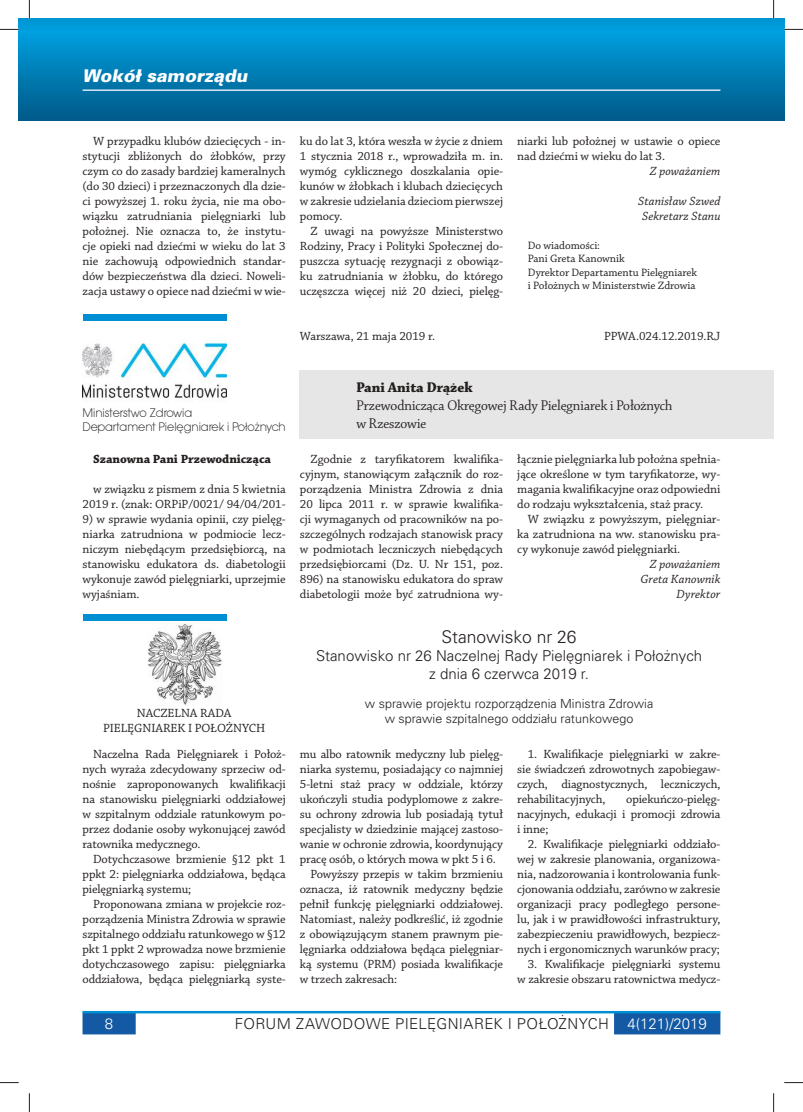
<style>
.page{position:relative;width:803px;height:1112px;background:#fff}
.page>*{position:absolute;margin:0;border:0;box-sizing:border-box;transform-origin:0 0}
.t1{font:17.5px "USA Light";color:#241f1f}
.t2{font:italic 17.5px "USA Black";color:#fff}
.t3{font:15px/18px "USA Light";color:#241f1f;text-align:center}
.t4{font:15px/18px "Chaparral Pro Disp";letter-spacing:.005em;color:#241f1f}
.t5{font:15px "USA Light";letter-spacing:.02em;color:#241f1f}
.t6{font:15px "Chaparral Pro Bold Disp";letter-spacing:.005em;color:#241f1f}
.t7{font:15px "USA Light";color:#fff}
.t8{font:12.5px/15px "Chaparral Pro";letter-spacing:-.01em;color:#241f1f;text-align:justify}
.t9{font:12.5px/15px "USA Light";color:#241f1f;text-align:center}
.t10{font:italic 12.5px/15px "Chaparral Pro";letter-spacing:.005em;color:#241f1f;text-align:center}
.t11{font:700 12.5px "Chaparral Pro";letter-spacing:-.005em;color:#241f1f}
.t12{font:11.25px/13.5px "Chaparral Pro";letter-spacing:-.005em;color:#241f1f}
.t13{font:11.25px/13.5px "EFN Straight New";letter-spacing:-.005em;color:#241f1f}
.s1{color:#fff}
</style>
<div class="page">
<div style="left:19px;top:19px;width:754px;height:101px;background:linear-gradient(to bottom,#00a5e6,#005b8b)"></div>
<svg style="left:83px;top:1013px;width:637px;height:21px"></svg>
<hr style="left:83px;top:1010px;width:637px;height:3px;background:#008fd3">
<svg style="left:773px;top:19px;width:11px;height:101px"></svg>
<div style="left:299px;top:370px;width:474px;height:68px;background:#e7e6e6"></div>
<img style="left:83px;top:342px;width:143px;height:57px">
<div style="left:83px;top:314px;width:143px;height:7px;background:#008fd3"></div>
<img style="left:149px;top:624px;width:73px;height:81px">
<div style="left:83px;top:613px;width:143px;height:7px;background:#008fd3"></div>
<hr style="left:83px;top:89px;width:637px;height:2px;background:#fff">
<svg style="left:0;top:29px;width:19px;height:1px"></svg>
<svg style="left:784px;top:29px;width:19px;height:1px"></svg>
<svg style="left:0;top:1082px;width:19px;height:1px"></svg>
<svg style="left:784px;top:1082px;width:19px;height:1px"></svg>
<svg style="left:29px;top:0;width:1px;height:19px"></svg>
<svg style="left:29px;top:1093px;width:1px;height:18px"></svg>
<svg style="left:773px;top:0;width:1px;height:19px"></svg>
<svg style="left:773px;top:1093px;width:1px;height:18px"></svg>
<h1 class="t2" style="left:83px;top:66px;width:167px">Wokół samorządu</h1>
<p class="t8" style="left:83px;top:134px;width:205px;text-indent:11px">W przypadku klubów dziecięcych - in&shy;stytucji zbliżonych do żłobków, przy czym co do zasady bardziej kameralnych (do 30 dzieci) i przeznaczonych dla dzie&shy;ci powyższej 1. roku życia, nie ma obo&shy;wiązku zatrudniania pielęgniarki lub położnej. Nie oznacza to, że instytu&shy;cje opieki nad dziećmi w wieku do lat 3 nie zachowują odpowiednich standar&shy;dów bezpieczeństwa dla dzieci. Noweli&shy;zacja ustawy o opiece nad dziećmi w wie-</p>
<p class="t8" style="left:300px;top:134px;width:205px">ku do lat 3, która weszła w życie z dniem 1 stycznia 2018 r., wprowadziła m. in. wymóg cyklicznego doszkalania opie&shy;kunów w żłobkach i klubach dziecięcych w zakresie udzielania dzieciom pierwszej pomocy.</p>
<p class="t8" style="left:300px;top:224px;width:205px;text-indent:11px">Z uwagi na powyższe Ministerstwo Rodziny, Pracy i Polityki Społecznej do&shy;puszcza sytuację rezygnacji z obowiąz&shy;ku zatrudniania w żłobku, do którego uczęszcza więcej niż 20 dzieci, pielęg-</p>
<p class="t8" style="left:517px;top:134px;width:205px">niarki lub położnej w ustawie o opiece nad dziećmi w wieku do lat 3.</p>
<p class="t10" style="left:650px;top:164px;width:72px">Z poważaniem</p>
<p class="t10" style="left:638px;top:194px;width:84px">Stanisław Szwed<br>Sekretarz Stanu</p>
<p class="t12" style="left:528px;top:239px;width:171px">Do wiadomości:<br>Pani Greta Kanownik<br>Dyrektor Departamentu Pielęgniarek i Położnych w Ministerstwie Zdrowia</p>
<p class="t13" style="left:83px;top:406px;width:205px">Ministerstwo Zdrowia<br>Departament Pielęgniarek i Położnych</p>
<p class="t11" style="left:93px;top:451px;width:179px">Szanowna Pani Przewodnicząca</p>
<p class="t8" style="left:83px;top:481px;width:205px;text-align:right">w związku z pismem z dnia 5 kwietnia<br>2019 r. (znak: ORPiP/0021/ 94/04/201-</p>
<p class="t8" style="left:83px;top:511px;width:205px">9) w sprawie wydania opinii, czy pielęg&shy;niarka zatrudniona w podmiocie lecz&shy;niczym niebędącym przedsiębiorcą, na stanowisku edukatora ds. diabetologii wykonuje zawód pielęgniarki, uprzejmie wyjaśniam.</p>
<p class="t8" style="left:137px;top:706px;width:18px">Naczelna</p>
<p class="t8" style="left:200px;top:706px;width:17px">Rada</p>
<p class="t8" style="left:103px;top:721px;width:40px">Pielęgniarek</p>
<p class="t8" style="left:188px;top:721px;width:38px">i Położnych</p>
<p class="t8" style="left:83px;top:746px;width:205px;text-indent:11px">Naczelna Rada Pielęgniarek i Położ&shy;nych wyraża zdecydowany sprzeciw od&shy;nośnie zaproponowanych kwalifikacji na stanowisku pielęgniarki oddziałowej w szpitalnym oddziale ratunkowym po&shy;przez dodanie osoby wykonującej zawód ratownika medycznego.</p>
<p class="t8" style="left:83px;top:851px;width:205px;text-indent:11px">Dotychczasowe brzmienie §12 pkt 1 ppkt 2: pielęgniarka oddziałowa, będąca pielęgniarką systemu;</p>
<p class="t8" style="left:83px;top:896px;width:205px;text-indent:11px">Proponowana zmiana w projekcie roz&shy;porządzenia Ministra Zdrowia w sprawie szpitalnego oddziału ratunkowego w §12 pkt 1 ppkt 2 wprowadza nowe brzmienie dotychczasowego zapisu: pielęgniarka oddziałowa, będąca pielęgniarką syste-</p>
<p class="t8" style="left:300px;top:329px;width:137px">Warszawa, 21 maja 2019 r.</p>
<p class="t8" style="left:604px;top:329px;width:118px">PPWA.024.12.2019.RJ</p>
<p class="t6" style="left:356px;top:379px;width:118px">Pani Anita Drążek</p>
<p class="t4" style="left:356px;top:397px;width:318px">Przewodnicząca Okręgowej Rady Pielęgniarek i Położnych w Rzeszowie</p>
<p class="t8" style="left:300px;top:451px;width:205px;text-indent:11px">Zgodnie z taryfikatorem kwalifika&shy;cyjnym, stanowiącym załącznik do roz&shy;porządzenia Ministra Zdrowia z dnia 20 lipca 2011 r. w sprawie kwalifika&shy;cji wymaganych od pracowników na po&shy;szczególnych rodzajach stanowisk pracy w podmiotach leczniczych niebędących przedsiębiorcami (Dz. U. Nr 151, poz.<br>896) na stanowisku edukatora do spraw diabetologii może być zatrudniona wy-</p>
<p class="t8" style="left:517px;top:451px;width:205px">łącznie pielęgniarka lub położna spełnia&shy;jące określone w tym taryfikatorze, wy&shy;magania kwalifikacyjne oraz odpowiedni do rodzaju wykształcenia, staż pracy.</p>
<p class="t8" style="left:517px;top:511px;width:205px;text-indent:11px">W związku z powyższym, pielęgniar&shy;ka zatrudniona na ww. stanowisku pra&shy;cy wykonuje zawód pielęgniarki.</p>
<p class="t10" style="left:640px;top:556px;width:82px;text-align:right">Z poważaniem<br>Greta Kanownik<br>Dyrektor</p>
<h1 class="t1" style="left:441px;top:626px;width:137px">Stanowisko nr 26</h1>
<p class="t3" style="left:316px;top:646px;width:388px">Stanowisko nr 26 Naczelnej Rady Pielęgniarek i Położnych z dnia 6 czerwca 2019 r.</p>
<p class="t9" style="left:365px;top:696px;width:290px">w sprawie projektu rozporządzenia M inistra Zdrowia w sprawie szpitalnego oddziału ratunkowego</p>
<p class="t8" style="left:517px;top:746px;width:205px;text-indent:11px">1. Kwalifikacje pielęgniarki w zakre&shy;sie świadczeń zdrowotnych zapobiegaw&shy;czych, diagnostycznych, leczniczych, rehabilitacyjnych,</p>
<p class="t8" style="left:300px;top:746px;width:205px">mu albo ratownik medyczny lub pielęg-</p>
<p class="t8" style="left:300px;top:761px;width:205px">niarka systemu, posiadający co najmniej</p>
<p class="t8" style="left:300px;top:776px;width:205px">5-letni staż pracy w oddziale, którzy</p>
<p class="t8" style="left:300px;top:791px;width:205px">ukończyli studia podyplomowe z zakre-</p>
<p class="t8" style="left:300px;top:806px;width:205px">su ochrony zdrowia lub posiadają tytuł</p>
<p class="t8" style="left:300px;top:821px;width:205px">specjalisty w dziedzinie mającej zastoso-</p>
<p class="t8" style="left:300px;top:836px;width:205px">wanie w ochronie zdrowia, koordynujący</p>
<p class="t8" style="left:300px;top:851px;width:198px">pracę osób, o których mowa w pkt 5 i 6.</p>
<p class="t8" style="left:310px;top:866px;width:194px">Powyższy przepis w takim brzmieniu</p>
<p class="t8" style="left:300px;top:881px;width:205px">oznacza, iż ratownik medyczny będzie</p>
<p class="t8" style="left:300px;top:896px;width:205px">pełnił funkcję pielęgniarki oddziałowej.</p>
<p class="t8" style="left:300px;top:911px;width:205px">Natomiast, należy podkreślić, iż zgodnie</p>
<p class="t8" style="left:300px;top:926px;width:205px">z obowiązującym stanem prawnym pie-</p>
<p class="t8" style="left:300px;top:941px;width:205px">lęgniarka oddziałowa będąca pielęgniar-</p>
<p class="t8" style="left:300px;top:956px;width:205px">ką systemu (PRM) posiada kwalifikacje</p>
<p class="t8" style="left:300px;top:971px;width:99px">w trzech zakresach:</p>
<p class="t8" style="left:517px;top:791px;width:205px;text-indent:109px">opiekuńczo-pielęg&shy;nacyjnych, edukacji i promocji zdrowia i inne;</p>
<p class="t8" style="left:517px;top:836px;width:205px;text-indent:11px">2. Kwalifikacje pielęgniarki oddziało&shy;wej w zakresie planowania, organizowa&shy;nia, nadzorowania i kontrolowania funk&shy;cjonowania oddziału, zarówno w zakresie organizacji pracy podległego persone&shy;lu, jak i w prawidłowości infrastruktury, zabezpieczeniu prawidłowych, bezpiecz&shy;nych i ergonomicznych warunków pracy;</p>
<p class="t8" style="left:517px;top:956px;width:205px;text-align:right">3. Kwalifikacje pielęgniarki systemu w zakresie obszaru ratownictwa medycz-</p>
<p class="t7" style="left:105px;top:1015px;width:10px">8</p>
<p class="t5" style="left:235px;top:1015px;width:474px">Forum zawodowe pielęgniarek i położnych <span class="s1">4(121)/2019</span></p>
</div>
